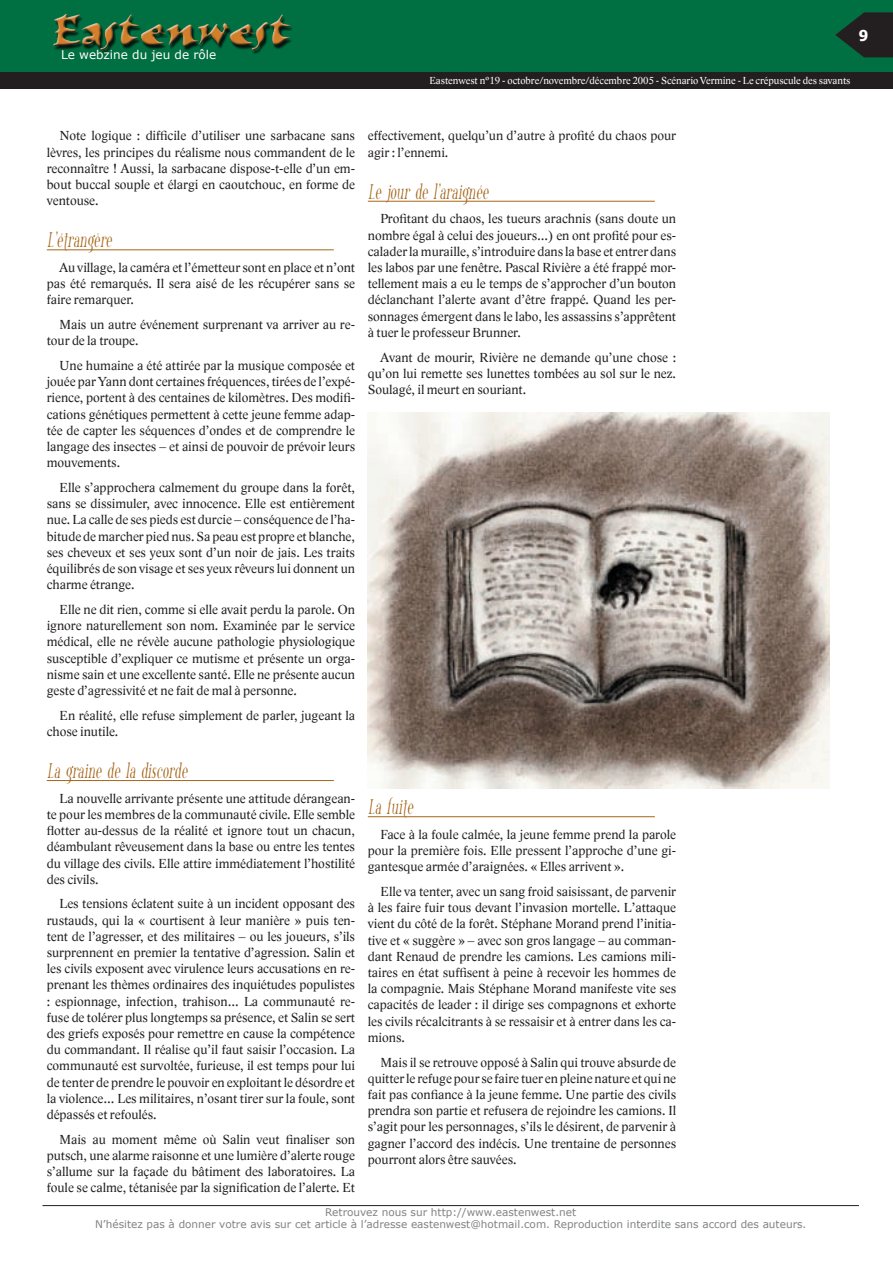
<style>
.page{position:relative;width:893px;height:1263px;background:#fff}
.page>*{position:absolute;margin:0;border:0;box-sizing:border-box;transform-origin:0 0}
.t1{font:21px "Phosphorus Trichloride";color:#a7661a}
.t2{font:700 15px "Tahoma";color:#fff}
.t3{font:13.5px/16.2px "Lido STFCE";color:#231f20;text-align:justify}
.t4{font:12px "Verdana";color:#fff}
.t5{font:10.5px/12.6px "Verdana";color:#808285;text-align:center}
.t6{font:10.5px "Lido STFCE";color:#fff}
</style>
<div class="page">
<div style="left:1px;top:72px;width:892px;height:17px;background:#231f20"></div>
<div style="left:0;top:0;width:893px;height:72px;background:#006f41"></div>
<img style="left:53px;top:13px;width:239px;height:41px">
<svg style="left:835px;top:12px;width:58px;height:45px"></svg>
<hr style="left:43px;top:1205px;width:816px;height:1px;background:#231f20">
<hr style="left:47px;top:249px;width:287px;height:1px;background:#a7661a">
<hr style="left:47px;top:780px;width:287px;height:1px;background:#a7661a">
<hr style="left:368px;top:201px;width:287px;height:1px;background:#a7661a">
<hr style="left:368px;top:816px;width:287px;height:1px;background:#a7661a">
<img style="left:368px;top:412px;width:461px;height:376px">
<p class="t4" style="left:61px;top:47px;width:157px">Le webzine du jeu de rôle</p>
<p class="t2" style="left:859px;top:25px;width:11px">9</p>
<p class="t6" style="left:429px;top:74px;width:423px">Eastenwest n°19 - octobre/novembre/décembre 2005 - Scénario Vermine - Le crépuscule des savants</p>
<p class="t3" style="left:47px;top:128px;width:310px;text-indent:13px">Note logique : difficile d’utiliser une sarbacane sans lèvres, les principes du réalisme nous commandent de le reconnaître ! Aussi, la sarbacane dispose-t-elle d’un em&shy;bout buccal souple et élargi en caoutchouc, en forme de ventouse.</p>
<h1 class="t1" style="left:47px;top:229px;width:67px">L’étrangère</h1>
<p class="t3" style="left:47px;top:260px;width:310px;text-indent:13px">Au village, la caméra et l’émetteur sont en place et n’ont pas été remarqués. Il sera aisé de les récupérer sans se faire remarquer.</p>
<p class="t3" style="left:47px;top:317px;width:310px;text-indent:13px">Mais un autre événement surprenant va arriver au re&shy;tour de la troupe.</p>
<p class="t3" style="left:47px;top:358px;width:310px;text-indent:13px">Une humaine a été attirée par la musique composée et jouée par Yann dont certaines fréquences, tirées de l’expé&shy;rience, portent à des centaines de kilomètres. Des modifi&shy;cations génétiques permettent à cette jeune femme adap&shy;tée de capter les séquences d’ondes et de comprendre le langage des insectes – et ainsi de pouvoir de prévoir leurs mouvements.</p>
<p class="t3" style="left:47px;top:479px;width:310px;text-indent:13px">Elle s’approchera calmement du groupe dans la forêt, sans se dissimuler, avec innocence. Elle est entièrement nue. La calle de ses pieds est durcie – conséquence de l’ha&shy;bitude de marcher pied nus. Sa peau est propre et blanche, ses cheveux et ses yeux sont d’un noir de jais. Les traits équilibrés de son visage et ses yeux rêveurs lui donnent un charme étrange.</p>
<p class="t3" style="left:47px;top:601px;width:310px;text-indent:13px">Elle ne dit rien, comme si elle avait perdu la parole. On ignore naturellement son nom. Examinée par le service médical, elle ne révèle aucune pathologie physiologique susceptible d’expliquer ce mutisme et présente un orga&shy;nisme sain et une excellente santé. Elle ne présente aucun geste d’agressivité et ne fait de mal à personne.</p>
<p class="t3" style="left:47px;top:707px;width:310px;text-indent:13px">En réalité, elle refuse simplement de parler, jugeant la chose inutile.</p>
<h1 class="t1" style="left:47px;top:759px;width:142px">La graine de la discorde</h1>
<p class="t3" style="left:47px;top:790px;width:310px;text-indent:13px">La nouvelle arrivante présente une attitude dérangean&shy;te pour les membres de la communauté civile. Elle semble flotter au-dessus de la réalité et ignore tout un chacun, déambulant rêveusement dans la base ou entre les tentes du village des civils. Elle attire immédiatement l’hostilité des civils.</p>
<p class="t3" style="left:47px;top:896px;width:310px;text-indent:13px">Les tensions éclatent suite à un incident opposant des rustauds, qui la « courtisent à leur manière » puis ten&shy;tent de l’agresser, et des militaires – ou les joueurs, s’ils surprennent en premier la tentative d’agression. Salin et les civils exposent avec virulence leurs accusations en re&shy;prenant les thèmes ordinaires des inquiétudes populistes : espionnage, infection, trahison… La communauté re&shy;fuse de tolérer plus longtemps sa présence, et Salin se sert des griefs exposés pour remettre en cause la compétence du commandant. Il réalise qu’il faut saisir l’occasion. La communauté est survoltée, furieuse, il est temps pour lui de tenter de prendre le pouvoir en exploitant le désordre et la violence… Les militaires, n’osant tirer sur la foule, sont dépassés et refoulés.</p>
<p class="t3" style="left:47px;top:1131px;width:310px;text-indent:13px">Mais au moment même où Salin veut finaliser son putsch, une alarme raisonne et une lumière d’alerte rouge s’allume sur la façade du bâtiment des laboratoires. La foule se calme, tétanisée par la signification de l’alerte. Et</p>
<p class="t3" style="left:368px;top:128px;width:310px">effectivement, quelqu’un d’autre à profité du chaos pour agir : l’ennemi.</p>
<h1 class="t1" style="left:368px;top:180px;width:122px">Le jour de l’araignée</h1>
<p class="t3" style="left:368px;top:211px;width:310px;text-indent:13px">Profitant du chaos, les tueurs arachnis (sans doute un nombre égal à celui des joueurs…) en ont profité pour es&shy;calader la muraille, s’introduire dans la base et entrer dans les labos par une fenêtre. Pascal Rivière a été frappé mor&shy;tellement mais a eu le temps de s’approcher d’un bouton déclanchant l’alerte avant d’être frappé. Quand les per&shy;sonnages émergent dans le labo, les assassins s’apprêtent à tuer le professeur Brunner.</p>
<p class="t3" style="left:368px;top:349px;width:310px;text-indent:13px">Avant de mourir, Rivière ne demande qu’une chose : qu’on lui remette ses lunettes tombées au sol sur le nez.<br>Soulagé, il meurt en souriant.</p>
<h1 class="t1" style="left:368px;top:795px;width:47px">La fuite</h1>
<p class="t3" style="left:368px;top:826px;width:310px;text-indent:13px">Face à la foule calmée, la jeune femme prend la parole pour la première fois. Elle pressent l’approche d’une gi&shy;gantesque armée d’araignées. « Elles arrivent ».</p>
<p class="t3" style="left:368px;top:883px;width:310px;text-indent:13px">Elle va tenter, avec un sang froid saisissant, de parvenir à les faire fuir tous devant l’invasion mortelle. L’attaque vient du côté de la forêt. Stéphane Morand prend l’initia&shy;tive et « suggère » – avec son gros langage – au comman&shy;dant Renaud de prendre les camions. Les camions mili&shy;taires en état suffisent à peine à recevoir les hommes de la compagnie. Mais Stéphane Morand manifeste vite ses capacités de leader : il dirige ses compagnons et exhorte les civils récalcitrants à se ressaisir et à entrer dans les ca&shy;mions.</p>
<p class="t3" style="left:368px;top:1054px;width:310px;text-indent:13px">Mais il se retrouve opposé à Salin qui trouve absurde de quitter le refuge pour se faire tuer en pleine nature et qui ne fait pas confiance à la jeune femme. Une partie des civils prendra son partie et refusera de rejoindre les camions. Il s’agit pour les personnages, s’ils le désirent, de parvenir à gagner l’accord des indécis. Une trentaine de personnes pourront alors être sauvées.</p>
<p class="t5" style="left:95px;top:1205px;width:713px">Retrouvez nous sur http://www.eastenwest.net<br>N’hésitez pas à donner votre avis sur cet article à l’adresse eastenwest@hotmail.com. Reproduction interdite sans accord des auteurs.</p>
</div>
